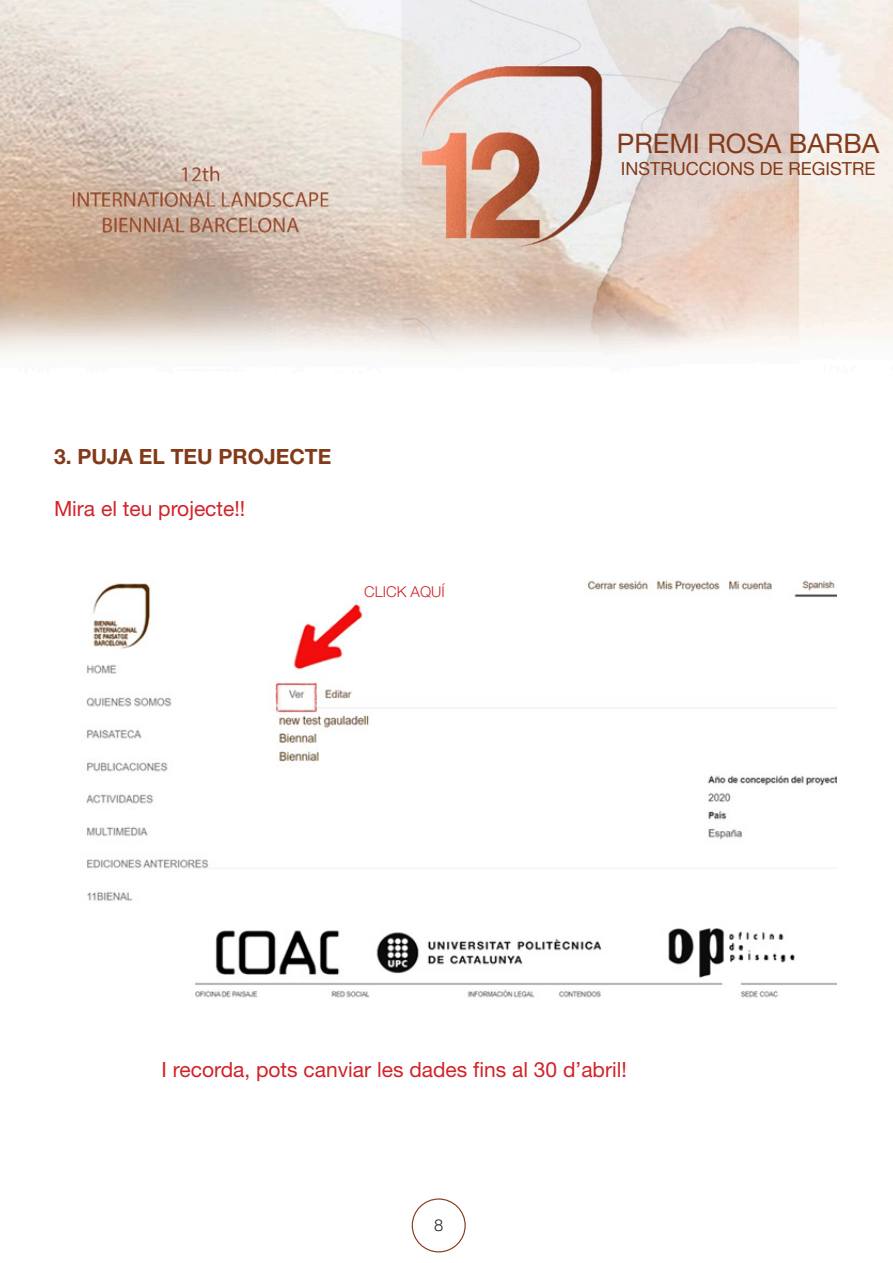
<style>
.page{position:relative;width:893px;height:1263px;background:#fff}
.page>*{position:absolute;margin:0;border:0;box-sizing:border-box;transform-origin:0 0}
.t1{font:27px "Helvetica Neue";color:#833a19}
.t2{font:21px "Helvetica Neue";color:#d1232a}
.t3{font:700 21px "Helvetica Neue";color:#833a19}
.t4{font:18px "Helvetica Neue";color:#833a19}
.t5{font:300 16.5px "Helvetica Neue";color:#231f20}
.t6{font:300 15px "Helvetica Neue";color:#d1232a}
</style>
<div class="page">
<img style="left:0;top:0;width:893px;height:352px">
<div style="left:412px;top:1198px;width:54px;height:54px;border:1px solid #833a19;border-radius:50%"></div>
<img style="left:86px;top:580px;width:751px;height:418px">
<div style="left:367px;top:577px;width:124px;height:37px;background:#fff"></div>
<p class="t3" style="left:54px;top:444px;width:279px">3. PUJA EL TEU PROJECTE</p>
<p class="t2" style="left:54px;top:496px;width:193px">Mira el teu projecte!!</p>
<p class="t6" style="left:364px;top:582px;width:82px">CLICK AQUÍ</p>
<p class="t1" style="left:617px;top:127px;width:264px">PREMI ROSA BARBA</p>
<p class="t4" style="left:621px;top:157px;width:256px">INSTRUCCIONS DE REGISTRE</p>
<p class="t2" style="left:162px;top:1057px;width:467px">I recorda, pots canviar les dades fins al 30 d’abril!</p>
<p class="t5" style="left:434px;top:1215px;width:11px">8</p>
</div>
